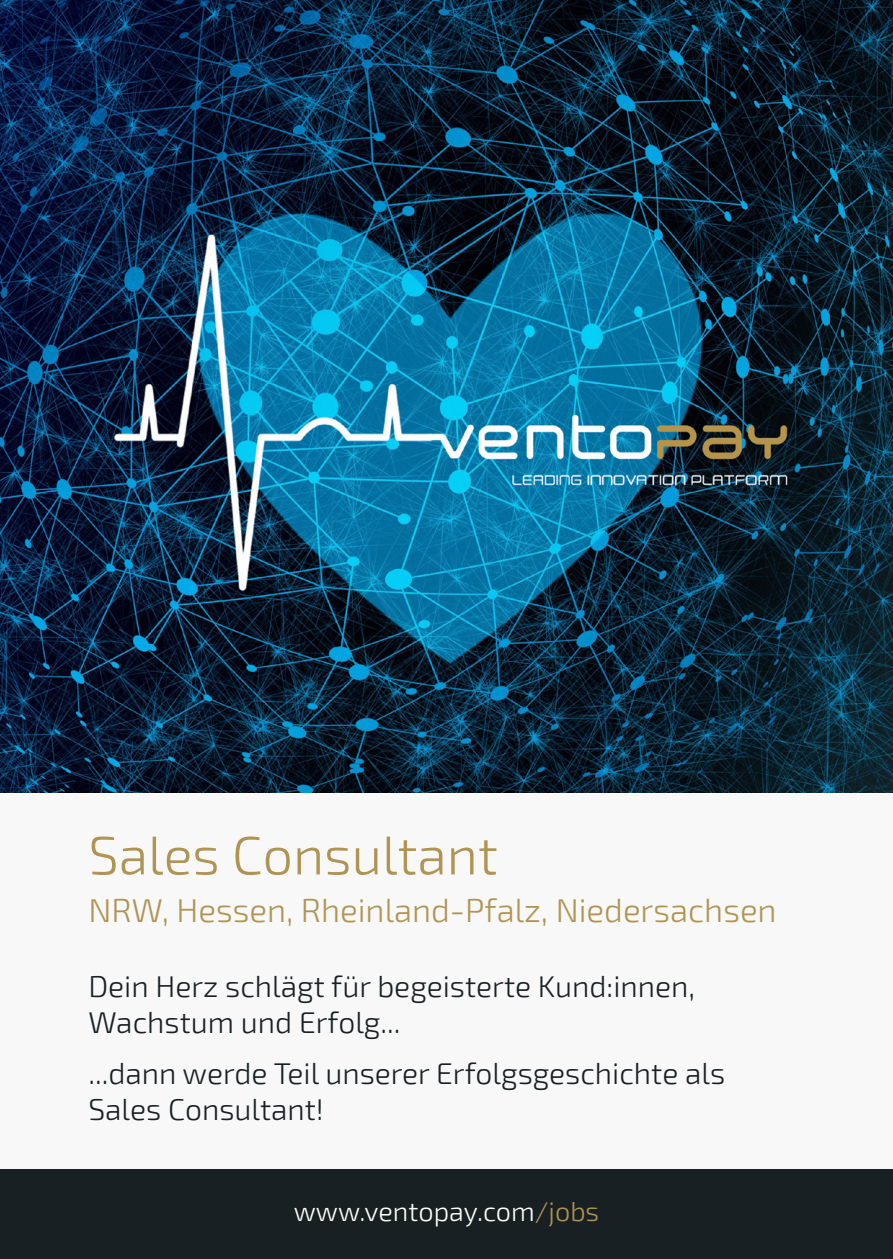
<style>
.page{position:relative;width:893px;height:1259px;background:#fff}
.page>*{position:absolute;margin:0;border:0;box-sizing:border-box;transform-origin:0 0}
.t1{font:300 54px "Exo 2";color:#b09454}
.t2{font:300 33px "Exo 2";color:#b09454}
.t3{font:300 30px/36px "Exo 2";color:#182023}
.t4{font:300 27px "Exo 2";color:#fff}
.s1{color:#b09454}
</style>
<div class="page">
<div style="left:0;top:1169px;width:893px;height:90px;background:#182023"></div>
<div style="left:0;top:794px;width:893px;height:375px;background:#f8f8f8"></div>
<img style="left:0;top:0;width:893px;height:793px">
<h1 class="t1" style="left:88px;top:824px;width:411px">Sales Consultant</h1>
<p class="t2" style="left:88px;top:891px;width:690px">NRW, Hessen, Rheinland-Pfalz, Niedersachsen</p>
<p class="t3" style="left:88px;top:969px;width:608px">Dein Herz schlägt für begeisterte Kund:innen,<br>Wachstum und Erfolg...</p>
<p class="t3" style="left:88px;top:1056px;width:638px">...dann werde Teil unserer Erfolgsgeschichte als<br>Sales Consultant!</p>
<p class="t4" style="left:294px;top:1195px;width:307px">www.ventopay.com<span class="s1">/jobs</span></p>
</div>
